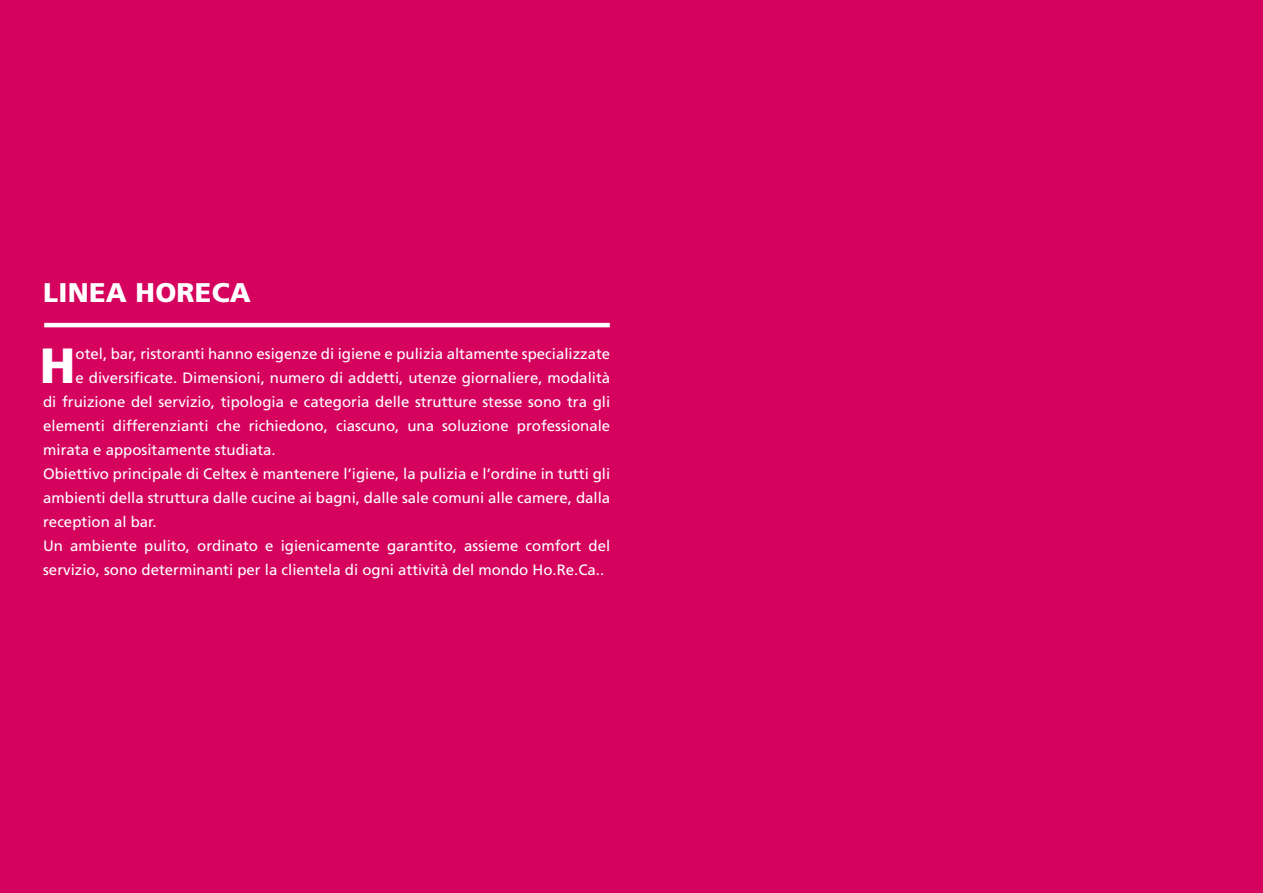
<style>
.page{position:relative;width:1263px;height:893px;background:#d5035e}
.page>*{position:absolute;margin:0;border:0;box-sizing:border-box;transform-origin:0 0}
.t1{font:900 49.35px "Frutiger";color:#fff}
.t2{font:900 27px "Frutiger";letter-spacing:.01em;color:#fff}
.t3{font:15px "Frutiger";color:#fff}
</style>
<div class="page">
<hr style="left:44px;top:323px;width:566px;height:4px;background:#fff">
<h2 class="t2" style="left:43px;top:276px;width:209px">LINEA HORECA</h2>
<h1 class="t1" style="left:40px;top:336px;width:37px">H</h1>
<p class="t3" style="left:76px;top:345px;width:536px">otel, bar, ristoranti hanno esigenze di igiene e pulizia altamente specializzate</p>
<p class="t3" style="left:76px;top:369px;width:536px">e diversificate. Dimensioni, numero di addetti, utenze giornaliere, modalità</p>
<p class="t3" style="left:43px;top:393px;width:568px">di fruizione del servizio, tipologia e categoria delle strutture stesse sono tra gli</p>
<p class="t3" style="left:43px;top:417px;width:569px">elementi differenzianti che richiedono, ciascuno, una soluzione professionale</p>
<p class="t3" style="left:43px;top:441px;width:234px">mirata e appositamente studiata.</p>
<p class="t3" style="left:43px;top:465px;width:569px">Obiettivo principale di Celtex è mantenere l’igiene, la pulizia e l’ordine in tutti gli</p>
<p class="t3" style="left:43px;top:489px;width:568px">ambienti della struttura dalle cucine ai bagni, dalle sale comuni alle camere, dalla</p>
<p class="t3" style="left:43px;top:513px;width:115px">reception al bar.</p>
<p class="t3" style="left:43px;top:537px;width:569px">Un ambiente pulito, ordinato e igienicamente garantito, assieme comfort del</p>
<p class="t3" style="left:43px;top:561px;width:562px">servizio, sono determinanti per la clientela di ogni attività del mondo Ho.Re.Ca..</p>
</div>
